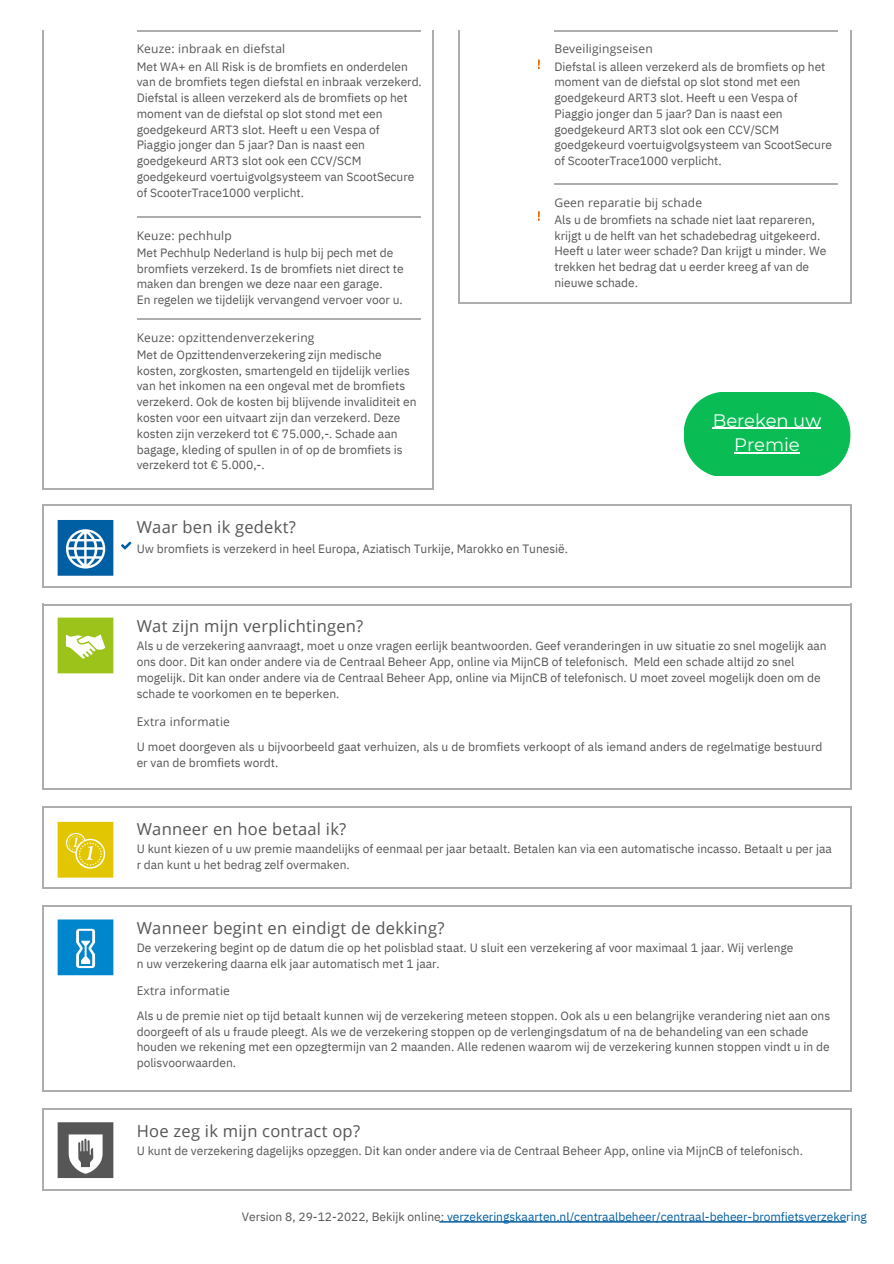
<style>
.page{position:relative;width:894px;height:1264px;background:#fff}
.page>*{position:absolute;margin:0;border:0;box-sizing:border-box;transform-origin:0 0}
.t1{font:18px/24.8px "Montserrat";letter-spacing:-.005em;color:#fff;text-align:center}
.t2{font:16.5px "Open Sans";letter-spacing:.015em;color:#555}
.t3{font:12px/15.8px "IBM Plex Sans";color:#555}
.t4{font:12px "Open Sans";letter-spacing:.015em;color:#555}
.t5{font:12px "IBM Plex Sans";color:#005ea3}
.s1{color:#555}
</style>
<div class="page">
<hr style="left:42px;top:504px;width:809px;height:2px;background:#adadad">
<hr style="left:42px;top:585px;width:809px;height:2px;background:#adadad">
<hr style="left:42px;top:504px;width:2px;height:83px;background:#adadad">
<hr style="left:849px;top:504px;width:2px;height:83px;background:#adadad">
<hr style="left:42px;top:604px;width:809px;height:1px;background:#adadad">
<hr style="left:42px;top:788px;width:809px;height:2px;background:#adadad">
<hr style="left:42px;top:604px;width:2px;height:186px;background:#adadad">
<hr style="left:849px;top:604px;width:2px;height:186px;background:#adadad">
<hr style="left:42px;top:806px;width:809px;height:2px;background:#adadad">
<hr style="left:42px;top:887px;width:809px;height:2px;background:#adadad">
<hr style="left:42px;top:806px;width:2px;height:83px;background:#adadad">
<hr style="left:849px;top:806px;width:2px;height:83px;background:#adadad">
<hr style="left:42px;top:905px;width:809px;height:2px;background:#adadad">
<hr style="left:42px;top:1090px;width:809px;height:1px;background:#adadad">
<hr style="left:42px;top:905px;width:2px;height:186px;background:#adadad">
<hr style="left:849px;top:905px;width:2px;height:186px;background:#adadad">
<hr style="left:42px;top:1108px;width:809px;height:1px;background:#adadad">
<hr style="left:42px;top:1189px;width:809px;height:1px;background:#adadad">
<hr style="left:42px;top:1108px;width:2px;height:82px;background:#adadad">
<hr style="left:849px;top:1108px;width:2px;height:82px;background:#adadad">
<hr style="left:42px;top:488px;width:392px;height:1px;background:#adadad">
<hr style="left:42px;top:23px;width:2px;height:466px;background:#adadad">
<hr style="left:432px;top:23px;width:2px;height:466px;background:#adadad">
<hr style="left:137px;top:30px;width:283px;height:2px;background:#adadad">
<hr style="left:137px;top:216px;width:283px;height:2px;background:#adadad">
<hr style="left:137px;top:318px;width:283px;height:2px;background:#adadad">
<hr style="left:458px;top:302px;width:393px;height:1px;background:#adadad">
<hr style="left:458px;top:23px;width:1px;height:280px;background:#adadad">
<hr style="left:849px;top:23px;width:2px;height:280px;background:#adadad">
<hr style="left:554px;top:30px;width:283px;height:2px;background:#adadad">
<hr style="left:554px;top:183px;width:283px;height:2px;background:#adadad">
<svg style="left:58px;top:520px;width:55px;height:55px"></svg>
<svg style="left:121px;top:541px;width:10px;height:8px"></svg>
<svg style="left:58px;top:617px;width:55px;height:56px;background:#adce44"></svg>
<svg style="left:58px;top:821px;width:55px;height:56px;background:#e4cb1b"></svg>
<svg style="left:58px;top:919px;width:55px;height:56px;background:#2296d3"></svg>
<svg style="left:58px;top:1122px;width:55px;height:55px"></svg>
<hr style="left:440px;top:1221px;width:405px;height:1px;background:#005ea3">
<svg style="left:684px;top:392px;width:166px;height:83px;background:#23c366"></svg>
<hr style="left:712px;top:428px;width:108px;height:1px;background:#fff">
<hr style="left:734px;top:452px;width:65px;height:1px;background:#fff">
<p class="t4" style="left:137px;top:41px;width:150px">Keuze: inbraak en diefstal</p>
<p class="t3" style="left:137px;top:58px;width:286px">Met WA+ en All Risk is de bromfiets en onderdelen van de bromfiets tegen diefstal en inbraak verzekerd.<br>Diefstal is alleen verzekerd als de bromfiets op het moment van de diefstal op slot stond met een goedgekeurd ART3 slot. Heeft u een Vespa of<br>Piaggio jonger dan 5 jaar? Dan is naast een goedgekeurd ART3 slot ook een CCV/SCM goedgekeurd voertuigvolgsysteem van ScootSecure of ScooterTrace1000 verplicht.</p>
<p class="t4" style="left:137px;top:227px;width:97px">Keuze: pechhulp</p>
<p class="t3" style="left:137px;top:244px;width:268px">Met Pechhulp Nederland is hulp bij pech met de bromfiets verzekerd. Is de bromfiets niet direct te maken dan brengen we deze naar een garage.<br>En regelen we tijdelijk vervangend vervoer voor u.</p>
<p class="t4" style="left:137px;top:329px;width:179px">Keuze: opzittendenverzekering</p>
<p class="t3" style="left:137px;top:346px;width:281px">Met de Opzittendenverzekering zijn medische kosten, zorgkosten, smartengeld en tijdelijk verlies van het inkomen na een ongeval met de bromfiets verzekerd. Ook de kosten bij blijvende invaliditeit en kosten voor een uitvaart zijn dan verzekerd. Deze kosten zijn verzekerd tot € 75.000,-. Schade aan bagage, kleding of spullen in of op de bromfiets is verzekerd tot € 5.000,-.</p>
<h2 class="t2" style="left:137px;top:515px;width:160px">Waar ben ik gedekt?</h2>
<p class="t4" style="left:554px;top:41px;width:100px">Beveiligingseisen</p>
<p class="t3" style="left:554px;top:58px;width:279px">Diefstal is alleen verzekerd als de bromfiets op het moment van de diefstal op slot stond met een goedgekeurd ART3 slot. Heeft u een Vespa of Piaggio jonger dan 5 jaar? Dan is naast een goedgekeurd ART3 slot ook een CCV/SCM goedgekeurd voertuigvolgsysteem van ScootSecure of ScooterTrace1000 verplicht.</p>
<p class="t4" style="left:554px;top:194px;width:149px">Geen reparatie bij schade</p>
<p class="t3" style="left:554px;top:211px;width:273px">Als u de bromfiets na schade niet laat repareren, krijgt u de helft van het schadebedrag uitgekeerd.<br>Heeft u later weer schade? Dan krijgt u minder. We trekken het bedrag dat u eerder kreeg af van de nieuwe schade.</p>
<h1 class="t1" style="left:712px;top:408px;width:110px">Bereken uw<br>Premie</h1>
<p class="t3" style="left:137px;top:540px;width:433px">Uw bromfiets is verzekerd in heel Europa, Aziatisch Turkije, Marokko en Tunesië.</p>
<h2 class="t2" style="left:137px;top:614px;width:228px">Wat zijn mijn verplichtingen?</h2>
<p class="t3" style="left:137px;top:638px;width:691px">Als u de verzekering aanvraagt, moet u onze vragen eerlijk beantwoorden. Geef veranderingen in uw situatie zo snel mogelijk aan ons door. Dit kan onder andere via de Centraal Beheer App, online via MijnCB of telefonisch. Meld een schade altijd zo snel mogelijk. Dit kan onder andere via de Centraal Beheer App, online via MijnCB of telefonisch. U moet zoveel mogelijk doen om de schade te voorkomen en te beperken.</p>
<p class="t4" style="left:137px;top:713px;width:95px">Extra informatie</p>
<p class="t3" style="left:137px;top:738px;width:687px">U moet doorgeven als u bijvoorbeeld gaat verhuizen, als u de bromfiets verkoopt of als iemand anders de regelmatige bestuurd er van de bromfiets wordt.</p>
<h2 class="t2" style="left:137px;top:817px;width:211px">Wanneer en hoe betaal ik?</h2>
<p class="t3" style="left:137px;top:840px;width:696px">U kunt kiezen of u uw premie maandelijks of eenmaal per jaar betaalt. Betalen kan via een automatische incasso. Betaalt u per jaa r dan kunt u het bedrag zelf overmaken.</p>
<h2 class="t2" style="left:137px;top:916px;width:309px">Wanneer begint en eindigt de dekking?</h2>
<p class="t3" style="left:137px;top:939px;width:658px">De verzekering begint op de datum die op het polisblad staat. U sluit een verzekering af voor maximaal 1 jaar. Wij verlenge n uw verzekering daarna elk jaar automatisch met 1 jaar.</p>
<p class="t4" style="left:137px;top:982px;width:95px">Extra informatie</p>
<p class="t3" style="left:137px;top:1007px;width:694px">Als u de premie niet op tijd betaalt kunnen wij de verzekering meteen stoppen. Ook als u een belangrijke verandering niet aan ons doorgeeft of als u fraude pleegt. Als we de verzekering stoppen op de verlengingsdatum of na de behandeling van een schade houden we rekening met een opzegtermijn van 2 maanden. Alle redenen waarom wij de verzekering kunnen stoppen vindt u in de polisvoorwaarden.</p>
<h2 class="t2" style="left:137px;top:1118px;width:225px">Hoe zeg ik mijn contract op?</h2>
<p class="t3" style="left:137px;top:1142px;width:667px">U kunt de verzekering dagelijks opzeggen. Dit kan onder andere via de Centraal Beheer App, online via MijnCB of telefonisch.</p>
<p class="t5" style="left:242px;top:1208px;width:626px"><span class="s1">Version 8, 29-12-2022, Bekijk online:</span> verzekeringskaarten.nl/centraalbeheer/centraal-beheer-bromfietsverzekering</p>
</div>
